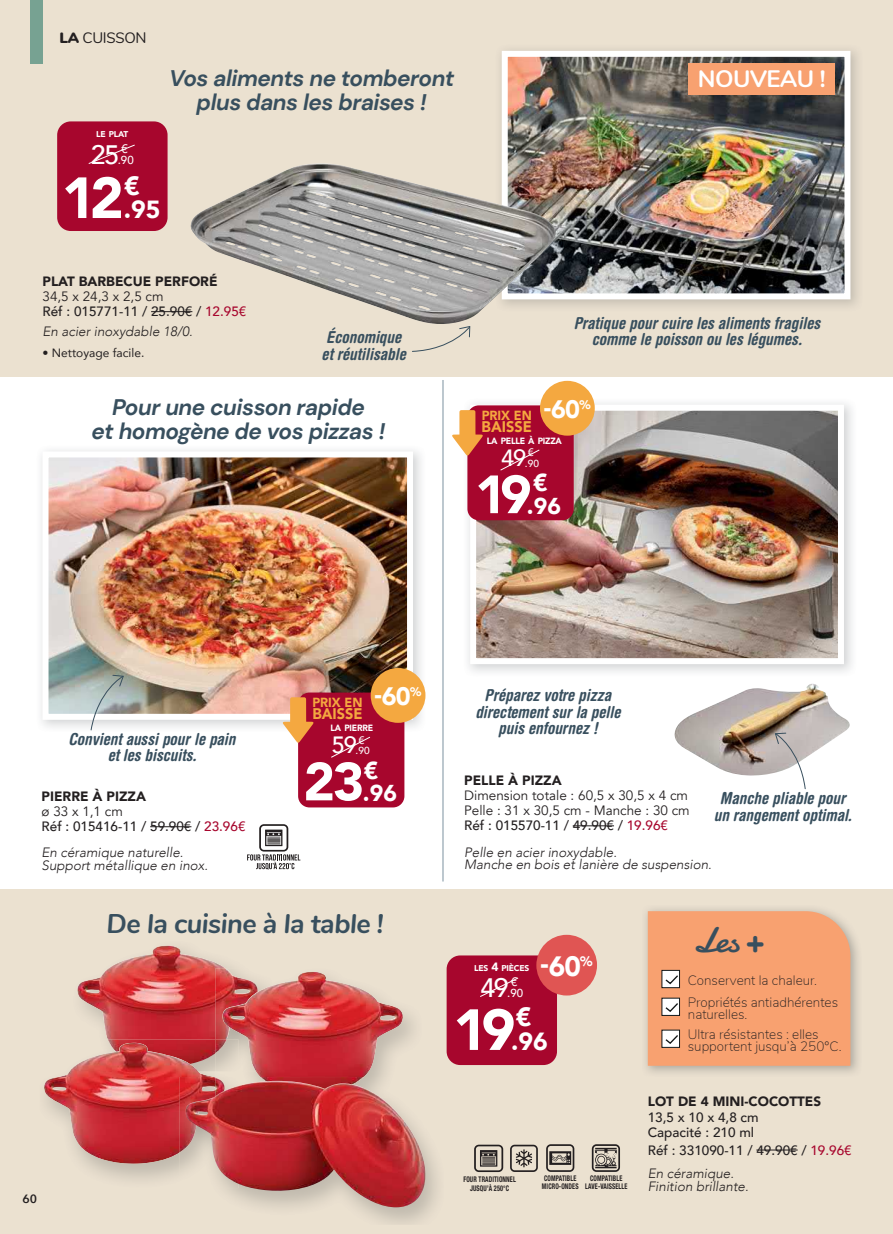
<style>
.page{position:relative;width:893px;height:1234px;background:#fff}
.page>*{position:absolute;margin:0;border:0;box-sizing:border-box;transform-origin:0 0}
.t1{font:900 57.3px "Avenir";color:#fff}
.t2{font:900 53.25px "Avenir";color:#fff}
.t3{font:35.7px "Damion";color:#384f5e}
.t4{font:900 27.9px "Avenir";color:#fff}
.t5{font:italic 700 27px "Nunito";letter-spacing:-.02em;color:#384f5e}
.t6{font:500 26.7px "Avenir";color:#fff}
.t7{font:900 25.2px "Avenir";color:#fff}
.t8{font:900 24.75px "Avenir";color:#fff}
.t9{font:700 23.85px "Nunito";letter-spacing:-.02em;color:#fff}
.t10{font:500 23.55px "Avenir";color:#fff}
.t11{font:900 22.95px "Avenir";color:#fff}
.t12{font:italic 700 22.5px/24px "DM Sans";letter-spacing:-.02em;color:#384f5e;text-align:center}
.t13{font:italic 700 condensed 16.5px/16.5px "Helvetica Rounded LT Std";color:#384f5e;text-align:center}
.t14{font:900 15.45px "Avenir";color:#f4a840;scale:.94 1}
.t15{font:15px "Nunito";letter-spacing:-.02em;color:#231f20}
.t16{font:500 13.5px/15px "Avenir";color:#231f20}
.t17{font:italic 300 13.5px/12.8px "Avenir";color:#231f20}
.t18{font:200 13.5px/22px "Nunito";color:#231f20}
.t19{font:13.5px/15px "Avenir";color:#231f20}
.t20{font:900 13.5px "Avenir";color:#231f20}
.t21{font:900 13.2px "Avenir";color:#f4a840;scale:.94 1}
.t22{font:12px "Avenir";color:#231f20}
.t23{font:600 12px "Avenir Next";color:#231f20}
.t24{font:500 11.55px "Avenir";color:#fff}
.t25{font:500 10.2px "Avenir";color:#fff}
.t26{font:900 9px "Avenir";letter-spacing:-.03em;color:#fff;scale:.95 1}
.t27{font:900 8.4px "Avenir";letter-spacing:-.03em;color:#fff}
.t28{font:700 condensed 7.8px/8.4px "Helvetica Neue LT Std";letter-spacing:.02em;color:#231f20;text-align:center;scale:.79 1}
.s1{font-weight:900}
.s2{font-weight:400}
.s3{color:#a7062d}
.s4{font-weight:500}
.s5{font-weight:500;color:#a7062d}
.s6{font-size:12px}
.s7{font-family:"Nunito";font-weight:900;font-size:34.05px}
.s8{font-weight:300;font-style:italic}
</style>
<div class="page">
<div style="left:0;top:0;width:893px;height:376px;background:#ebe1d0"></div>
<img style="left:499px;top:48px;width:354px;height:254px">
<img style="left:190px;top:163px;width:367px;height:161px">
<div style="left:0;top:889px;width:893px;height:344px;background:#ebe1d0"></div>
<div style="left:30px;top:0;width:13px;height:64px;background:#77a292"></div>
<hr style="left:442px;top:380px;width:2px;height:501px;background:#a7b6bf">
<img style="left:674px;top:683px;width:176px;height:92px">
<img style="left:467px;top:401px;width:380px;height:266px">
<svg style="left:774px;top:732px;width:32px;height:57px"></svg>
<hr style="left:573px;top:825px;width:41px;height:1px;background:#231f20">
<img style="left:43px;top:452px;width:383px;height:280px">
<img style="left:41px;top:450px;width:375px;height:272px">
<hr style="left:150px;top:826px;width:41px;height:1px;background:#231f20">
<svg style="left:247px;top:824px;width:53px;height:45px"></svg>
<svg style="left:90px;top:674px;width:34px;height:56px"></svg>
<hr style="left:756px;top:1149px;width:42px;height:1px;background:#231f20">
<svg style="left:510px;top:1144px;width:28px;height:27px"></svg>
<svg style="left:546px;top:1144px;width:28px;height:27px"></svg>
<svg style="left:592px;top:1144px;width:28px;height:27px"></svg>
<svg style="left:474px;top:1144px;width:29px;height:27px"></svg>
<div style="left:447px;top:955px;width:110px;height:109px;background:#a7062d;border-radius:14px"></div>
<svg style="left:480px;top:977px;width:39px;height:20px"></svg>
<div style="left:57px;top:121px;width:111px;height:110px;background:#a7062d;border-radius:14px"></div>
<svg style="left:88px;top:144px;width:47px;height:20px"></svg>
<div style="left:536px;top:934px;width:61px;height:61px;background:#e05553;border-radius:50%"></div>
<img style="left:77px;top:945px;width:149px;height:94px">
<img style="left:85px;top:1163px;width:95px;height:17px">
<img style="left:108px;top:1039px;width:107px;height:24px">
<img style="left:44px;top:1042px;width:170px;height:121px">
<img style="left:215px;top:968px;width:30px;height:71px">
<img style="left:215px;top:1052px;width:7px;height:19px">
<svg style="left:215px;top:1039px;width:7px;height:13px"></svg>
<img style="left:222px;top:971px;width:181px;height:105px">
<img style="left:247px;top:1076px;width:190px;height:148px">
<img style="left:180px;top:1152px;width:5px;height:20px">
<img style="left:180px;top:1076px;width:35px;height:76px">
<img style="left:260px;top:1076px;width:104px;height:4px">
<img style="left:185px;top:1080px;width:240px;height:127px">
<img style="left:645px;top:908px;width:213px;height:165px">
<div style="left:648px;top:911px;width:202px;height:154px;background:#f8a170"></div>
<hr style="left:151px;top:311px;width:41px;height:1px;background:#231f20">
<svg style="left:412px;top:326px;width:59px;height:26px"></svg>
<div style="left:688px;top:63px;width:147px;height:32px;background:#f8a170"></div>
<div style="left:467px;top:405px;width:107px;height:115px;background:#a7062d;border-radius:11px"></div>
<svg style="left:500px;top:449px;width:40px;height:22px"></svg>
<div style="left:540px;top:381px;width:55px;height:54px;background:#f4a840;border-radius:50%"></div>
<svg style="left:452px;top:410px;width:31px;height:45px"></svg>
<div style="left:298px;top:692px;width:106px;height:115px;background:#a7062d;border-radius:11px"></div>
<svg style="left:331px;top:736px;width:40px;height:22px"></svg>
<div style="left:371px;top:668px;width:54px;height:54px;background:#f4a840;border-radius:50%"></div>
<svg style="left:283px;top:697px;width:31px;height:45px"></svg>
<p class="t15" style="left:60px;top:27px;width:89px"><span class="s1">LA</span> CUISSON</p>
<p class="t27" style="left:96px;top:129px;width:33px">LE PLAT</p>
<h1 class="t1" style="left:62px;top:161px;width:80px">12 <sup>€</sup></h1>
<h3 class="t6" style="left:91px;top:137px;width:39px">25 <sup>€</sup></h3>
<p class="t24" style="left:118px;top:153px;width:17px">.90</p>
<h3 class="t8" style="left:124px;top:193px;width:38px">.95</h3>
<h3 class="t12" style="left:169px;top:66px;width:287px">Vos aliments ne tomberont plus dans les braises !</h3>
<h3 class="t9" style="left:698px;top:63px;width:129px">NOUVEAU !</h3>
<p class="t20" style="left:43px;top:272px;width:177px">PLAT BARBECUE PERFORÉ</p>
<p class="t16" style="left:43px;top:289px;width:205px"><span class="s2">34,5 x 24,3 x 2,5 cm<br></span>Réf : 015771-11 / 25.90€ / <span class="s3">12.95€</span></p>
<p class="t17" style="left:43px;top:326px;width:152px">En acier inoxydable 18/0.</p>
<p class="t22" style="left:43px;top:345px;width:103px">• Nettoyage facile.</p>
<p class="t13" style="left:322px;top:330px;width:86px;text-align:left">Économique et réutilisable</p>
<p class="t13" style="left:574px;top:316px;width:248px">Pratique pour cuire les aliments fragiles comme le poisson ou les légumes.</p>
<h3 class="t12" style="left:92px;top:395px;width:295px">Pour une cuisson rapide<br>et homogène de vos pizzas !</h3>
<p class="t21" style="left:482px;top:406px;width:55px">PRIX EN</p>
<p class="t14" style="left:482px;top:416px;width:55px">BAISSE</p>
<h3 class="t7" style="left:544px;top:393px;width:48px">-60<sup>%</sup></h3>
<p class="t26" style="left:487px;top:435px;width:81px">LA PELLE À PIZZA</p>
<h3 class="t10" style="left:501px;top:442px;width:34px">49 <sup>€</sup></h3>
<p class="t25" style="left:525px;top:456px;width:16px">.90</p>
<h2 class="t2" style="left:475px;top:460px;width:74px">19 <sup>€</sup></h2>
<h3 class="t11" style="left:527px;top:490px;width:35px">.96</h3>
<p class="t13" style="left:69px;top:731px;width:168px">Convient aussi pour le pain et les biscuits.</p>
<p class="t20" style="left:42px;top:787px;width:106px">PIERRE À PIZZA</p>
<p class="t16" style="left:42px;top:804px;width:205px"><span class="s2">ø 33 x 1,1 cm<br></span>Réf : 015416-11 / 59.90€ / <span class="s3">23.96€</span></p>
<p class="t17" style="left:42px;top:845px;width:168px">En céramique naturelle.<br>Support métallique en inox.</p>
<p class="t21" style="left:312px;top:693px;width:55px">PRIX EN</p>
<p class="t14" style="left:312px;top:703px;width:55px">BAISSE</p>
<h3 class="t7" style="left:374px;top:680px;width:48px">-60<sup>%</sup></h3>
<p class="t26" style="left:331px;top:722px;width:46px">LA PIERRE</p>
<h3 class="t10" style="left:332px;top:729px;width:34px">59 <sup>€</sup></h3>
<p class="t25" style="left:356px;top:743px;width:16px">.90</p>
<h2 class="t2" style="left:304px;top:747px;width:76px">23 <sup>€</sup></h2>
<h3 class="t11" style="left:363px;top:777px;width:35px">.96</h3>
<h3 class="t5" style="left:107px;top:905px;width:278px">De la cuisine à la table !</h3>
<p class="t23" style="left:22px;top:1191px;width:16px">60</p>
<p class="t13" style="left:475px;top:688px;width:147px">Préparez votre pizza directement sur la pelle puis enfournez !</p>
<p class="t20" style="left:464px;top:771px;width:99px">PELLE À PIZZA</p>
<p class="t19" style="left:464px;top:788px;width:227px">Dimension totale : 60,5 x 30,5 x 4 cm<br>Pelle : 31 x 30,5 cm - Manche : 30 cm<br><span class="s4">Réf : 015570-11 / 49.90€ /</span> <span class="s5">19.96€</span></p>
<p class="t17" style="left:464px;top:845px;width:249px">Pelle en acier inoxydable.<br>Manche en bois et lanière de suspension.</p>
<p class="t13" style="left:714px;top:791px;width:140px">Manche pliable pour un rangement optimal.</p>
<h3 class="t4" style="left:541px;top:948px;width:53px">-60<sup>%</sup></h3>
<p class="t27" style="left:474px;top:962px;width:57px">LES <span class="s6">4</span> PIÈCES</p>
<h1 class="t1" style="left:453px;top:992px;width:80px">19 <sup>€</sup></h1>
<h3 class="t6" style="left:480px;top:970px;width:39px">49 <sup>€</sup></h3>
<p class="t24" style="left:507px;top:985px;width:17px">.90</p>
<h3 class="t8" style="left:511px;top:1025px;width:38px">.96</h3>
<p class="t28" style="left:463px;top:1175px;width:68px">FOUR TRADITIONNEL<br>JUSQU’À 250°C</p>
<p class="t28" style="left:542px;top:1173px;width:48px;text-align:left">COMPATIBLE<br>MICRO-ONDES</p>
<p class="t28" style="left:585px;top:1173px;width:55px">COMPATIBLE<br>LAVE-VAISSELLE</p>
<h3 class="t3" style="left:693px;top:916px;width:74px">Les <span class="s7">+</span></h3>
<p class="t18" style="left:688px;top:968px;width:152px">Conservent la chaleur.<br>Propriétés antiadhérentes</p>
<p class="t18" style="left:688px;top:1003px;width:132px;line-height:20.5px">naturelles.<br>Ultra résistantes : elles</p>
<p class="t18" style="left:688px;top:1035px;width:155px">supportent jusqu’à 250°C.</p>
<p class="t20" style="left:648px;top:1092px;width:175px">LOT DE 4 MINI-COCOTTES</p>
<p class="t16" style="left:648px;top:1109px;width:112px">13,5 x 10 x 4,8 cm<br>Capacité : 210 ml</p>
<p class="t16" style="left:648px;top:1138px;width:205px;line-height:23.2px">Réf : 331090-11 / 49.90€ / <span class="s3">19.96€<br></span><span class="s8">En céramique.</span></p>
<p class="t17" style="left:648px;top:1179px;width:102px">Finition brillante.</p>
</div>
